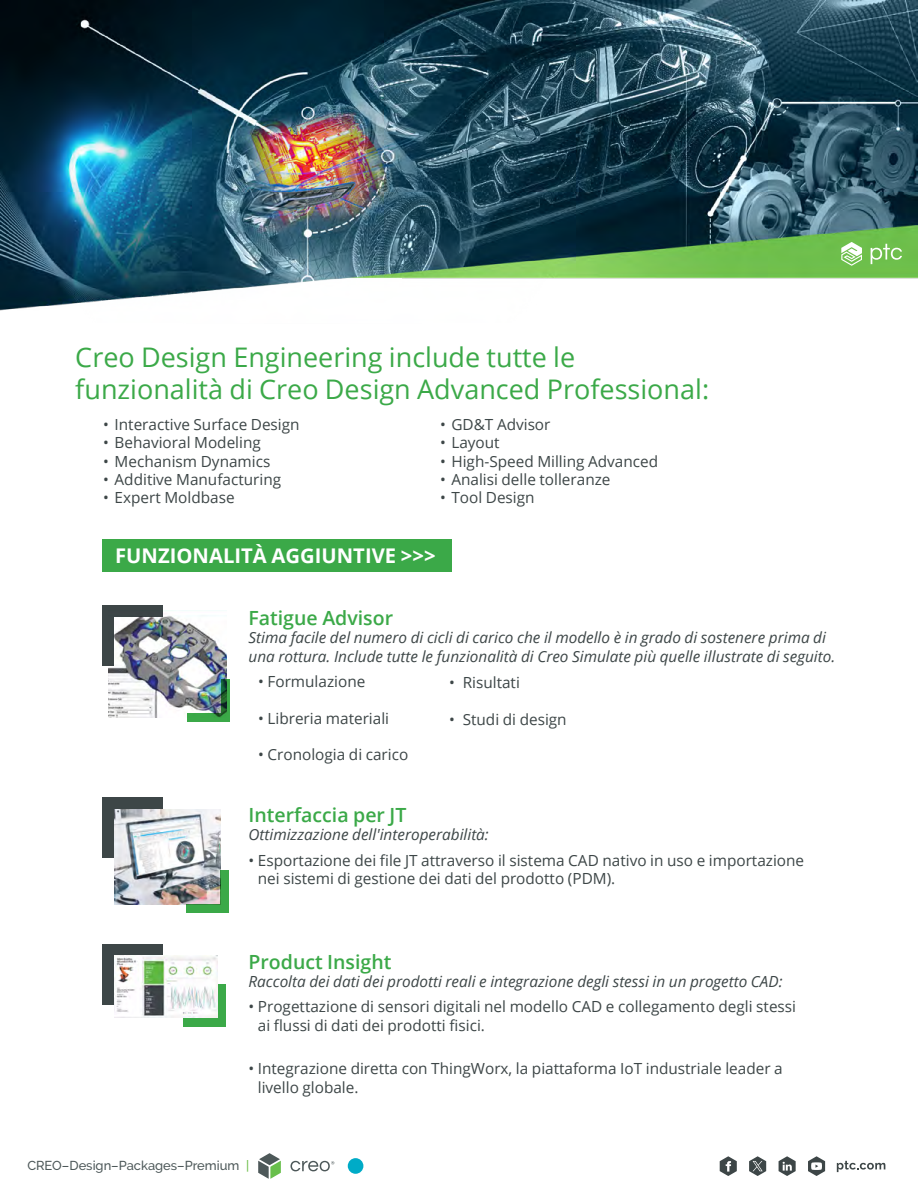
<style>
.page{position:relative;width:918px;height:1188px;background:#fff}
.page>*{position:absolute;margin:0;border:0;box-sizing:border-box;transform-origin:0 0}
.t1{font:27px/32.4px "Open Sans";color:#3ba948}
.t2{font:700 20.25px "Open Sans";color:#fff}
.t3{font:600 19.5px "Open Sans";color:#3ba948}
.t4{font:15.3px/18.5px "Open Sans";color:#3d4647}
.t5{font:italic 15.3px/18.5px "Open Sans";color:#3d4647}
.t6{font:500 12.9px "PTC Raleway";color:#4d5859}
.s1{color:#6ebe4b}
</style>
<div class="page">
<svg style="left:290px;top:1161px;width:44px;height:10px"></svg>
<svg style="left:258px;top:1153px;width:23px;height:26px"></svg>
<div style="left:348px;top:1158px;width:15px;height:16px;background:#00abc7;border-radius:50%"></div>
<svg style="left:720px;top:1156px;width:17px;height:20px"></svg>
<svg style="left:779px;top:1156px;width:17px;height:20px"></svg>
<svg style="left:808px;top:1156px;width:17px;height:20px"></svg>
<svg style="left:837px;top:1161px;width:48px;height:11px"></svg>
<svg style="left:749px;top:1156px;width:17px;height:20px"></svg>
<img style="left:0;top:0;width:918px;height:311px">
<svg style="left:841px;top:242px;width:21px;height:24px"></svg>
<svg style="left:871px;top:244px;width:31px;height:20px"></svg>
<img style="left:108px;top:615px;width:118px;height:103px">
<div style="left:102px;top:605px;width:61px;height:12px;background:#3d4647"></div>
<div style="left:102px;top:605px;width:12px;height:61px;background:#3d4647"></div>
<div style="left:188px;top:713px;width:42px;height:9px;background:#3ba948"></div>
<svg style="left:221px;top:680px;width:9px;height:37px"></svg>
<img style="left:115px;top:809px;width:105px;height:96px">
<div style="left:102px;top:797px;width:61px;height:12px;background:#3d4647"></div>
<div style="left:102px;top:797px;width:12px;height:61px;background:#3d4647"></div>
<div style="left:102px;top:944px;width:61px;height:12px;background:#3d4647"></div>
<div style="left:102px;top:944px;width:12px;height:61px;background:#3d4647"></div>
<div style="left:186px;top:905px;width:42px;height:8px;background:#3ba948"></div>
<div style="left:220px;top:871px;width:8px;height:42px;background:#3ba948"></div>
<div style="left:183px;top:1018px;width:42px;height:8px;background:#3ba948"></div>
<div style="left:217px;top:984px;width:8px;height:42px;background:#3ba948"></div>
<div style="left:102px;top:539px;width:349px;height:33px;background:#3ba948"></div>
<img style="left:115px;top:956px;width:102px;height:62px">
<h1 class="t1" style="left:75px;top:340px;width:635px">Creo Design Engineering include tutte le funzionalità di Creo Design Advanced Professional:</h1>
<p class="t4" style="left:103px;top:415px;width:198px">• Interactive Surface Design</p>
<p class="t4" style="left:103px;top:433px;width:159px">• Behavioral Modeling</p>
<p class="t4" style="left:103px;top:452px;width:169px">• Mechanism Dynamics</p>
<p class="t4" style="left:103px;top:470px;width:179px">• Additive Manufacturing</p>
<p class="t4" style="left:103px;top:488px;width:133px">• Expert Moldbase</p>
<p class="t4" style="left:440px;top:415px;width:112px">• GD&amp;T Advisor</p>
<p class="t4" style="left:440px;top:433px;width:61px">• Layout</p>
<p class="t4" style="left:440px;top:452px;width:220px">• High-Speed Milling Advanced</p>
<p class="t4" style="left:440px;top:470px;width:172px">• Analisi delle tolleranze</p>
<p class="t4" style="left:440px;top:488px;width:96px">• Tool Design</p>
<h2 class="t2" style="left:115px;top:541px;width:322px">FUNZIONALITÀ AGGIUNTIVE &gt;&gt;&gt;</h2>
<p class="t3" style="left:249px;top:604px;width:146px">Fatigue Advisor</p>
<p class="t5" style="left:249px;top:628px;width:588px">Stima facile del numero di cicli di carico che il modello è in grado di sostenere prima di una rottura. Include tutte le funzionalità di Creo Simulate più quelle illustrate di seguito.</p>
<p class="t4" style="left:258px;top:672px;width:109px">• Formulazione</p>
<p class="t4" style="left:258px;top:709px;width:132px">• Libreria materiali</p>
<p class="t4" style="left:258px;top:745px;width:152px">• Cronologia di carico</p>
<p class="t4" style="left:449px;top:673px;width:72px">• Risultati</p>
<p class="t4" style="left:449px;top:709px;width:119px">• Studi di design</p>
<p class="t3" style="left:249px;top:802px;width:159px">Interfaccia per JT</p>
<p class="t5" style="left:249px;top:825px;width:242px">Ottimizzazione dell'interoperabilità:</p>
<p class="t4" style="left:258px;top:850px;width:548px;text-indent:-9px">• Esportazione dei file JT attraverso il sistema CAD nativo in uso e importazione nei sistemi di gestione dei dati del prodotto (PDM).</p>
<p class="t3" style="left:249px;top:948px;width:144px">Product Insight</p>
<p class="t5" style="left:249px;top:972px;width:536px">Raccolta dei dati dei prodotti reali e integrazione degli stessi in un progetto CAD:</p>
<p class="t4" style="left:258px;top:997px;width:540px;text-indent:-9px">• Progettazione di sensori digitali nel modello CAD e collegamento degli stessi ai flussi di dati dei prodotti fisici.</p>
<p class="t4" style="left:258px;top:1059px;width:526px;text-indent:-9px">• Integrazione diretta con ThingWorx, la piattaforma IoT industriale leader a livello globale.</p>
<p class="t6" style="left:27px;top:1158px;width:223px">CREO–Design–Packages–Premium <span class="s1">|</span></p>
</div>
